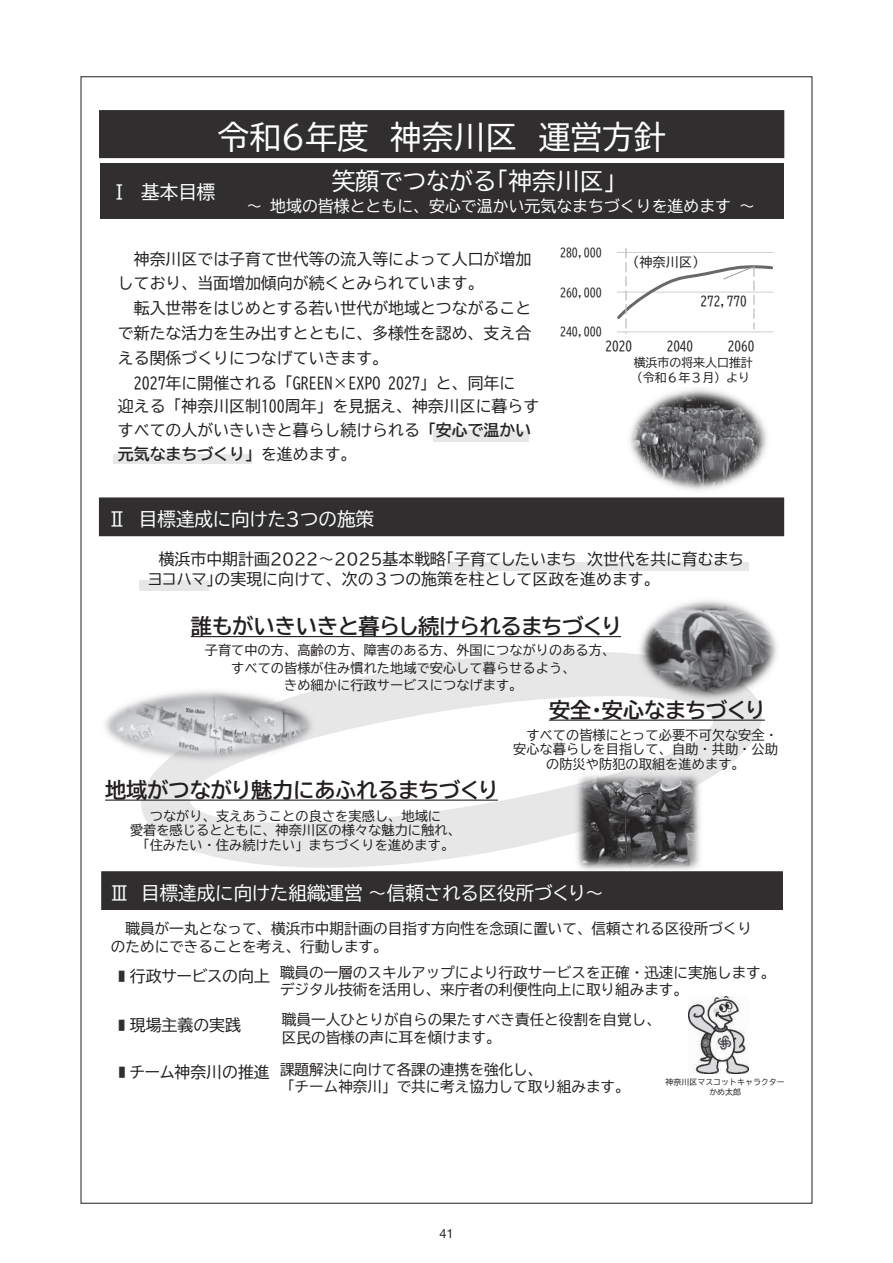
<style>
.page{position:relative;width:893px;height:1263px;background:#fff}
.page>*{position:absolute;margin:0;border:0;box-sizing:border-box;transform-origin:0 0}
.t1{font:31.8px "BIZ UDP Gothic";color:#fff}
.t2{font:23.85px "BIZ UDP Gothic";color:#fff}
.t3{font:21.15px "BIZ UDP Gothic Bold";color:#231f20}
.t4{font:18.6px "BIZ UDP Gothic";color:#fff}
.t5{font:15.9px/23.9px "BIZ UD Gothic";color:#231f20}
.t6{font:15.9px "BIZ UDP Gothic";color:#231f20}
.t7{font:15.9px "BIZ UD Gothic";color:#fff}
.t8{font:15.9px "BIZ UD Gothic Bold";color:#231f20}
.t9{font:14.55px/17.4px "BIZ UD Gothic";color:#231f20}
.t10{font:13.2px/14.5px "BIZ UD Gothic";color:#231f20;text-align:center}
.t11{font:12.75px "Helvetica Neue";color:#231f20}
.t12{font:12px "BIZ UD Gothic";color:#231f20}
.t13{font:11.85px/14.2px "BIZ UD Gothic";color:#231f20}
.t14{font:7.95px/9.6px "BIZ UD Gothic";color:#231f20;text-align:center}
.s1{font-family:"BIZ UD Gothic Bold"}
.s2{font-family:"BIZ UD Gothic"}
.s3{font-family:"BIZ UDP Gothic"}
.s4{font-family:"MS Mincho";color:#302e2f}
.s5{font-family:"MS Mincho";font-size:15.9px;color:#302e2f}
.s6{font-family:"BIZ UDP Gothic";font-size:15.9px}
</style>
<div class="page">
<div style="left:448px;top:562px;width:301px;height:8px;background:#e7e7e8"></div>
<div style="left:139px;top:581px;width:70px;height:10px;background:#e7e7e8"></div>
<svg style="left:141px;top:636px;width:621px;height:232px"></svg>
<div style="left:98px;top:109px;width:687px;height:51px;background:#302e2f"></div>
<hr style="left:98px;top:109px;width:1px;height:53px;background:#fff">
<hr style="left:784px;top:109px;width:2px;height:53px;background:#fff">
<hr style="left:98px;top:109px;width:688px;height:1px;background:#fff">
<svg style="left:99px;top:158px;width:685px;height:2px"></svg>
<div style="left:101px;top:163px;width:136px;height:56px;background:#302e2f"></div>
<div style="left:237px;top:163px;width:547px;height:56px;background:#302e2f"></div>
<div style="left:98px;top:497px;width:687px;height:41px;background:#302e2f"></div>
<hr style="left:98px;top:496px;width:1px;height:44px;background:#fff">
<hr style="left:784px;top:496px;width:1px;height:44px;background:#fff">
<svg style="left:99px;top:536px;width:686px;height:2px"></svg>
<div style="left:101px;top:870px;width:683px;height:42px;background:#302e2f"></div>
<hr style="left:783px;top:870px;width:1px;height:44px;background:#fff">
<hr style="left:100px;top:870px;width:684px;height:1px;background:#fff">
<hr style="left:100px;top:910px;width:684px;height:4px;background:#fff">
<svg style="left:549px;top:719px;width:216px;height:2px"></svg>
<svg style="left:191px;top:636px;width:430px;height:1px"></svg>
<svg style="left:105px;top:799px;width:393px;height:2px"></svg>
<img style="left:635px;top:600px;width:142px;height:104px">
<svg style="left:617px;top:248px;width:157px;height:86px"></svg>
<img style="left:688px;top:997px;width:61px;height:76px">
<img style="left:105px;top:686px;width:214px;height:78px">
<img style="left:573px;top:770px;width:132px;height:102px">
<img style="left:630px;top:388px;width:137px;height:102px">
<div style="left:434px;top:430px;width:95px;height:12px;background:#e7e7e8"></div>
<div style="left:113px;top:455px;width:139px;height:9px;background:#e7e7e8"></div>
<h1 class="t1" style="left:218px;top:121px;width:450px">令和６年度 神奈川区 運営方針</h1>
<p class="t4" style="left:110px;top:183px;width:107px">Ⅰ 基本目標</p>
<h2 class="t2" style="left:332px;top:169px;width:286px">笑顔でつながる「神奈川区」</h2>
<p class="t7" style="left:246px;top:198px;width:510px">～地域の皆様とともに、安心で温かい元気なまちづくりを進めます～</p>
<p class="t5" style="left:118px;top:247px;width:415px;text-indent:16px">神奈川区では子育て世代等の流入等によって人口が増加しており、当面増加傾向が続くとみられています。</p>
<p class="t5" style="left:118px;top:296px;width:415px;line-height:25px;text-align:justify;text-indent:16px">転入世帯をはじめとする若い世代が地域とつながることで新たな活力を生み出すとともに、多様性を認め、支え合える関係づくりにつなげていきます。</p>
<p class="t5" style="left:118px;top:371px;width:423px;text-align:center">2027年に開催される「GREEN×EXPO 2027」と、同年に<br>迎える「神奈川区制100周年」を見据え、神奈川区に暮らすすべての人がいきいきと暮らし続けられる<span class="s1">「安心で温かい</span></p>
<p class="t8" style="left:118px;top:446px;width:240px">元気なまちづくり」<span class="s2">を進めます。</span></p>
<p class="t4" style="left:108px;top:510px;width:268px">Ⅱ 目標達成に向けた３つの施策</p>
<p class="t13" style="left:560px;top:245px;width:43px">280,000</p>
<p class="t12" style="left:560px;top:286px;width:43px">260,000</p>
<p class="t13" style="left:560px;top:325px;width:43px">240,000</p>
<p class="t10" style="left:626px;top:255px;width:81px">（神奈川区）</p>
<p class="t10" style="left:700px;top:293px;width:48px">272,770</p>
<p class="t10" style="left:605px;top:339px;width:28px">2020</p>
<p class="t10" style="left:667px;top:339px;width:28px">2040</p>
<p class="t10" style="left:728px;top:339px;width:28px">2060</p>
<p class="t13" style="left:634px;top:356px;width:121px">横浜市の将来人口推計(令和６年３月）より</p>
<p class="t6" style="left:159px;top:551px;width:586px">横浜市中期計画2022～2025基本戦略「子育てしたいまち 次世代を共に育むまち</p>
<p class="t5" style="left:148px;top:567px;width:513px"><span class="s3">ヨコハマ」の実現</span>に向けて、次の３つの施策を柱として区政を進めます。</p>
<h3 class="t3" style="left:191px;top:616px;width:432px">誰もがいきいきと暮らし続けられるまちづくり</h3>
<p class="t10" style="left:205px;top:643px;width:412px">子育て中の方、高齢の方、障害のある方、外国につながりのある方、</p>
<p class="t10" style="left:231px;top:660px;width:346px">すべての皆様が住み慣れた地域で安心して暮らせるよう、</p>
<p class="t10" style="left:284px;top:677px;width:240px">きめ細かに行政サービスにつなげます。</p>
<h3 class="t3" style="left:549px;top:699px;width:217px">安全・安心なまちづくり</h3>
<h3 class="t3" style="left:105px;top:779px;width:394px">地域がつながり魅力にあふれるまちづくり</h3>
<p class="t10" style="left:130px;top:808px;width:332px">つながり、支えあうことの良さを実感し、地域に<br>愛着を感じるとともに、神奈川区の様々な魅力に触れ、「住みたい・住み続けたい」まちづくりを進めます。</p>
<p class="t10" style="left:526px;top:727px;width:253px">すべての皆様にとって必要不可欠な安全・</p>
<p class="t10" style="left:513px;top:742px;width:266px">安心な暮らしを目指して、自助・共助・公助</p>
<p class="t10" style="left:546px;top:756px;width:200px">の防災や防犯の取組を進めます。</p>
<p class="t4" style="left:110px;top:883px;width:495px">Ⅲ 目標達成に向けた組織運営～信頼される区役所づくり～</p>
<p class="t9" style="left:111px;top:920px;width:643px;text-indent:15px">職員が一丸となって、横浜市中期計画の目指す方向性を念頭に置いて、信頼される区役所づくりのためにできることを考え、行動します。</p>
<p class="t6" style="left:114px;top:968px;width:158px"><span class="s4">❚</span>行政サービスの向上</p>
<p class="t9" style="left:280px;top:963px;width:497px">職員の一層のスキルアップにより行政サービスを正確・迅速に実施します。デジタル技術を活用し、来庁者の利便性向上に取り組みます。</p>
<p class="t9" style="left:282px;top:1011px;width:381px">職員一人ひとりが自らの果たすべき責任と役割を自覚し、区民の皆様の声に耳を傾けます。</p>
<p class="t6" style="left:114px;top:1017px;width:129px"><span class="s4">❚</span>現場主義の実践</p>
<p class="t9" style="left:280px;top:1060px;width:351px;text-indent:-166px"><span class="s5">❚</span><span class="s6">チーム神奈川の推進</span> 課題解決に向けて各課の連携を強化し、<br>「チーム神奈川」で共に考え協力して取り組みます。</p>
<p class="t14" style="left:666px;top:1077px;width:121px">神奈川区マスコットキャラクターかめ太郎</p>
<p class="t11" style="left:439px;top:1224px;width:16px">41</p>
</div>
